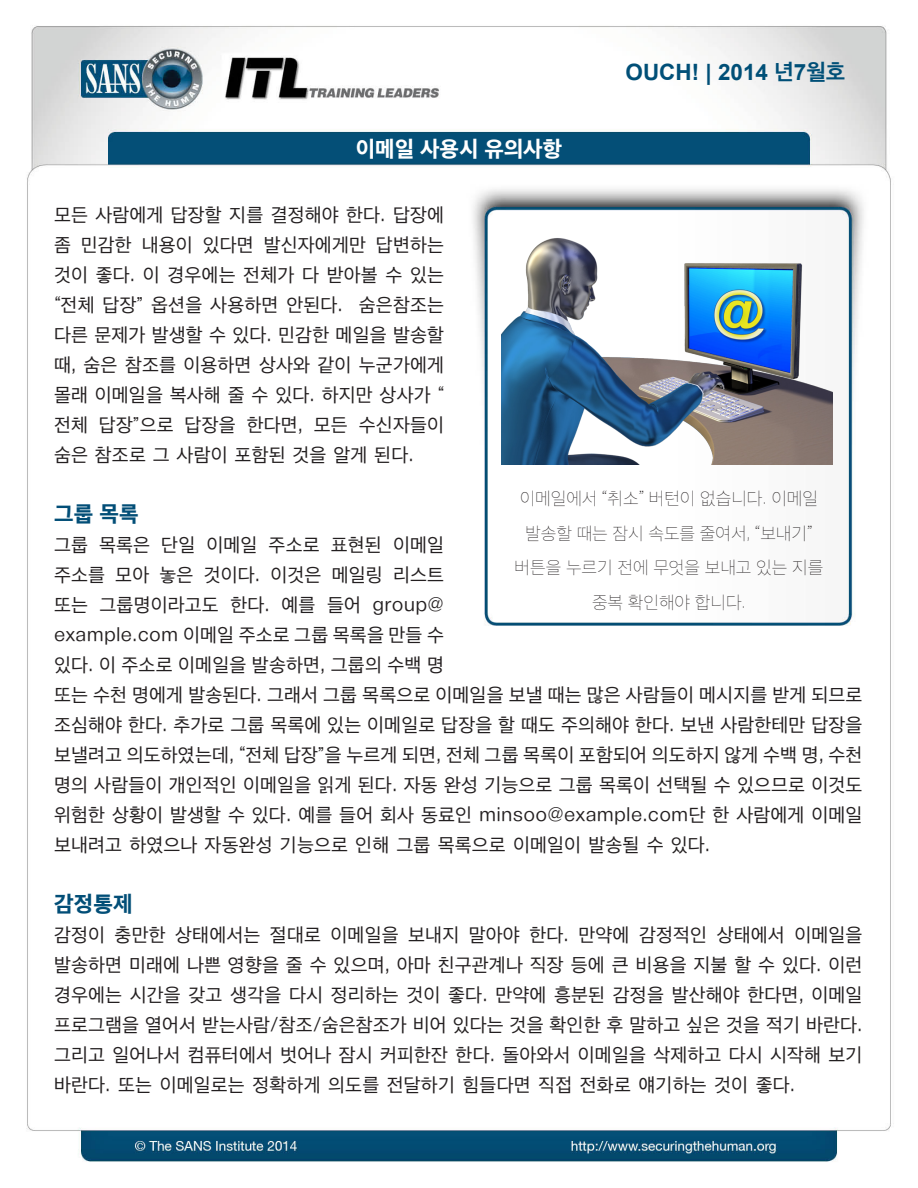
<style>
.page{position:relative;width:918px;height:1188px;background:#fff}
.page>*{position:absolute;margin:0;border:0;box-sizing:border-box;transform-origin:0 0}
.t1{font:700 22.5px "Arial";color:#004f77}
.t2{font:800 22.5px "Apple SD Gothic Neo";color:#fff}
.MainText{font:800 22.5px "Apple SD Gothic Neo";letter-spacing:.01em;color:#024e77}
.MainText-2{font:19.5px/30px "Apple SD Gothic Neo";letter-spacing:.01em;color:#231f20}
.t3{font:100 18px/34.5px "Apple SD Gothic Neo";color:#231f20;text-align:center}
.s1{font-family:"Apple SD Gothic Neo"}
</style>
<div class="page">
<img style="left:26px;top:26px;width:865px;height:1136px">
<img style="left:502px;top:218px;width:331px;height:247px">
<p class="t2" style="left:356px;top:131px;width:208px">이메일 사용시 유의사항</p>
<p class="MainText-2" style="left:54px;top:199px;width:392px;text-align:right">모든 사람에게 답장할 지를 결정해야 한다. 답장에 답변하는</p>
<p class="MainText-2" style="left:81px;top:229px;width:52px">민감한</p>
<p class="MainText-2" style="left:142px;top:229px;width:52px">내용이</p>
<p class="MainText-2" style="left:203px;top:229px;width:52px">있다면</p>
<p class="MainText-2" style="left:264px;top:229px;width:104px">발신자에게만</p>
<p class="MainText-2" style="left:54px;top:229px;width:18px">좀</p>
<p class="MainText-2" style="left:54px;top:259px;width:392px">것이 좋다 이. 경우에는 전체가 다 받아볼 수 있는</p>
<p class="MainText-2" style="left:359px;top:289px;width:87px">숨은참조는</p>
<p class="MainText-2" style="left:54px;top:289px;width:290px">“전체 답장” 옵션을 사용하면 안된다.</p>
<p class="MainText-2" style="left:54px;top:319px;width:392px">다른 문제가 발생할 수 있다. 민감한 메일을 발송할</p>
<p class="MainText-2" style="left:54px;top:349px;width:392px">때, 숨은 참조를 이용하면 상사와 같이 누군가에게</p>
<p class="MainText-2" style="left:54px;top:379px;width:392px">몰래 이메일을 복사해 줄 수 있다. 하지만 상사가 ”</p>
<p class="MainText-2" style="left:359px;top:409px;width:87px">수신자들이</p>
<p class="MainText-2" style="left:54px;top:409px;width:361px">전체<br>숨은 참조로 그 사람이 포함된 것을 알게 된다.</p>
<p class="MainText-2" style="left:99px;top:409px;width:76px">답장”으로</p>
<p class="MainText-2" style="left:185px;top:409px;width:52px">답장을</p>
<p class="MainText-2" style="left:247px;top:409px;width:58px">한다면,</p>
<p class="MainText-2" style="left:314px;top:409px;width:35px">모든</p>
<p class="t1" style="left:626px;top:57px;width:221px">OUCH! | 2014 <span class="s1">년</span>7<span class="s1">월호</span></p>
<p class="t3" style="left:515px;top:480px;width:310px">이메일에서 “취소” 버턴이 없습니다. 이메일 발송할 때는 잠시 속도를 줄여서 “, 보내기“ 버튼을 누르기 전에 무엇을 보내고 있는 지를 중복 확인해야 합니다.</p>
<p class="MainText" style="left:54px;top:496px;width:86px">그룹 목록</p>
<p class="MainText-2" style="left:161px;top:529px;width:35px">단일</p>
<p class="MainText-2" style="left:206px;top:529px;width:52px">이메일</p>
<p class="MainText-2" style="left:331px;top:529px;width:52px">표현된</p>
<p class="MainText-2" style="left:393px;top:529px;width:52px">이메일</p>
<p class="MainText-2" style="left:99px;top:529px;width:52px">목록은</p>
<p class="MainText-2" style="left:54px;top:529px;width:35px">그룹</p>
<p class="MainText-2" style="left:269px;top:529px;width:52px">주소로</p>
<p class="MainText-2" style="left:115px;top:559px;width:35px">모아</p>
<p class="MainText-2" style="left:204px;top:559px;width:58px">것이다.</p>
<p class="MainText-2" style="left:270px;top:559px;width:52px">이것은</p>
<p class="MainText-2" style="left:332px;top:559px;width:52px">메일링</p>
<p class="MainText-2" style="left:393px;top:559px;width:52px">리스트</p>
<p class="MainText-2" style="left:159px;top:559px;width:35px">놓은</p>
<p class="MainText-2" style="left:54px;top:559px;width:52px">주소를</p>
<p class="MainText-2" style="left:100px;top:589px;width:121px">그룹명이라고도</p>
<p class="MainText-2" style="left:230px;top:589px;width:41px">한다.</p>
<p class="MainText-2" style="left:282px;top:589px;width:35px">예를</p>
<p class="MainText-2" style="left:327px;top:589px;width:35px">들어</p>
<p class="MainText-2" style="left:54px;top:589px;width:810px">또는<br>example.com 이메일 주소로 그룹 목록을 만들 수<br>있다 이. 주소로 이메일을 발송하면, 그룹의 수백 명<br>또는 수천 명에게 발송된다. 그래서 그룹 목록으로 이메일을 보낼 때는 많은 사람들이 메시지를 받게 되므로 조심해야 한다. 추가로 그룹 목록에 있는 이메일로 답장을 할 때도 주의해야 한다. 보낸 사람한테만 답장을 보낼려고 의도하였는데 “, 전체 답장 을” 누르게 되면, 전체 그룹 목록이 포함되어 의도하지 않게 수백 명, 수천 명의 사람들이 개인적인 이메일을 읽게 된다. 자동 완성 기능으로 그룹 목록이 선택될 수 있으므로 이것도 위험한 상황이 발생할 수 있다. 예를 들어 회사 동료인 minsoo@example.com단 한 사람에게 이메일 보내려고 하였으나 자동완성 기능으로 인해 그룹 목록으로 이메일이 발송될 수 있다.</p>
<p class="MainText" style="left:54px;top:886px;width:80px">감정통제</p>
<p class="MainText-2" style="left:794px;top:919px;width:70px">이메일을</p>
<p class="MainText-2" style="left:373px;top:589px;width:73px">group@</p>
<p class="MainText-2" style="left:54px;top:919px;width:810px">감정이<br>발송하면 미래에 나쁜 영향을 줄 수 있으며, 아마 친구관계나 직장 등에 큰 비용을 지불 할 수 있다. 이런 경우에는 시간을 갖고 생각을 다시 정리하는 것이 좋다. 만약에 흥분된 감정을 발산해야 한다면, 이메일 프로그램을 열어서 받는사람/참조/숨은참조가 비어 있다는 것을 확인한 후 말하고 싶은 것을 적기 바란다. 그리고 일어나서 컴퓨터에서 벗어나 잠시 커피한잔 한다. 돌아와서 이메일을 삭제하고 다시 시작해 보기 바란다. 또는 이메일로는 정확하게 의도를 전달하기 힘들다면 직접 전화로 얘기하는 것이 좋다.</p>
<p class="MainText-2" style="left:115px;top:919px;width:52px">충만한</p>
<p class="MainText-2" style="left:175px;top:919px;width:87px">상태에서는</p>
<p class="MainText-2" style="left:270px;top:919px;width:52px">절대로</p>
<p class="MainText-2" style="left:331px;top:919px;width:70px">이메일을</p>
<p class="MainText-2" style="left:408px;top:919px;width:52px">보내지</p>
<p class="MainText-2" style="left:469px;top:919px;width:52px">말아야</p>
<p class="MainText-2" style="left:529px;top:919px;width:41px">한다.</p>
<p class="MainText-2" style="left:578px;top:919px;width:52px">만약에</p>
<p class="MainText-2" style="left:639px;top:919px;width:70px">감정적인</p>
<p class="MainText-2" style="left:717px;top:919px;width:70px">상태에서</p>
</div>
